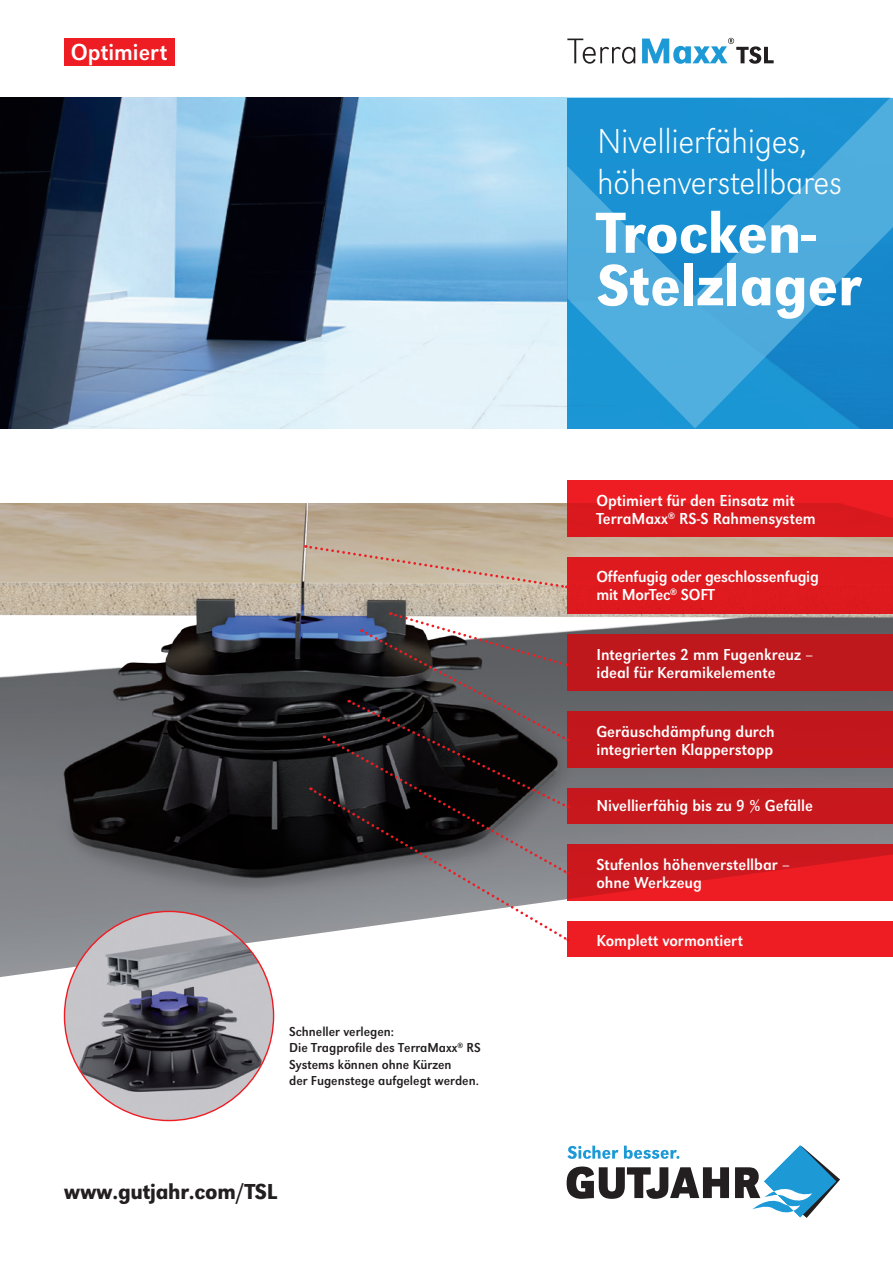
<style>
.page{position:relative;width:893px;height:1263px;background:#fff}
.page>*{position:absolute;margin:0;border:0;box-sizing:border-box;transform-origin:0 0}
.t1{font:60px/52.5px "URW Grotesk T Medi Narr";color:#fff}
.t2{font:36px/40.5px "URW Grotesk T Extr Ligh Narr";letter-spacing:-.01em;color:#fff}
.t3{font:24px "URW Grotesk T Regu Narr";color:#fff}
.t4{font:22.5px "URW Grotesk T Medi Narr";letter-spacing:-.01em;color:#231f20}
.t5{font:16.5px/18px "URW Grotesk T Regu Narr";color:#fff}
.t6{font:13.5px/16.5px "URW Grotesk T Regu Narr";color:#231f20}
</style>
<div class="page">
<img style="left:0;top:504px;width:893px;height:350px">
<img style="left:0;top:98px;width:567px;height:330px">
<svg style="left:567px;top:98px;width:326px;height:330px;background:#2e9bd5"></svg>
<svg style="left:567px;top:39px;width:68px;height:25px"></svg>
<svg style="left:642px;top:38px;width:132px;height:26px"></svg>
<svg style="left:0;top:854px;width:680px;height:333px"></svg>
<div style="left:64px;top:38px;width:110px;height:27px;background:#ee1d23"></div>
<img style="left:64px;top:911px;width:210px;height:209px;border-radius:105px">
<div style="left:568px;top:480px;width:325px;height:56px;background:linear-gradient(to right,#e11b20,#e31b20)"></div>
<div style="left:568px;top:557px;width:325px;height:56px;background:#de1a1f"></div>
<svg style="left:567px;top:1166px;width:162px;height:33px"></svg>
<svg style="left:735px;top:1145px;width:105px;height:73px"></svg>
<svg style="left:567px;top:1145px;width:51px;height:14px"></svg>
<svg style="left:624px;top:1145px;width:55px;height:14px"></svg>
<svg style="left:305px;top:544px;width:262px;height:46px;background:#c7b59f"></svg>
<svg style="left:310px;top:612px;width:259px;height:330px;background:#595659"></svg>
<div style="left:568px;top:634px;width:325px;height:56px;background:#be171c"></div>
<div style="left:568px;top:788px;width:325px;height:36px;background:#c7181d"></div>
<div style="left:568px;top:711px;width:325px;height:56px;background:#c2171c"></div>
<svg style="left:568px;top:845px;width:325px;height:56px;background:#da1a1f"></svg>
<div style="left:568px;top:921px;width:325px;height:36px;background:#ee1d23"></div>
<h3 class="t3" style="left:71px;top:38px;width:98px">Optimiert</h3>
<p class="t6" style="left:289px;top:1023px;width:193px">Schneller verlegen:<br>Die Tragprofile des TerraMaxx<sup>®</sup> RS<br>Systems können ohne Kürzen<br>der Fugenstege aufgelegt werden.</p>
<h3 class="t4" style="left:64px;top:1179px;width:215px">www.gutjahr.com/TSL</h3>
<h2 class="t2" style="left:597px;top:121px;width:246px">Nivellierfähiges, höhenverstellbares</h2>
<h1 class="t1" style="left:597px;top:206px;width:266px">Trocken-<br>Stelzlager</h1>
<p class="t5" style="left:596px;top:492px;width:221px">Optimiert für den Einsatz mit<br>TerraMaxx<sup>®</sup> RS-S Rahmensystem</p>
<p class="t5" style="left:596px;top:567px;width:224px">Offenfugig oder geschlossenfugig mit MorTec<sup>®</sup> SOFT</p>
<p class="t5" style="left:596px;top:646px;width:219px">Integriertes 2 mm Fugenkreuz – ideal für Keramikelemente</p>
<p class="t5" style="left:596px;top:723px;width:180px">Geräuschdämpfung durch integrierten Klapperstopp</p>
<p class="t5" style="left:596px;top:797px;width:218px">Nivellierfähig bis zu 9 % Gefälle</p>
<p class="t5" style="left:596px;top:855px;width:195px">Stufenlos höhenverstellbar – ohne Werkzeug</p>
<p class="t5" style="left:596px;top:931px;width:148px">Komplett vormontiert</p>
</div>
